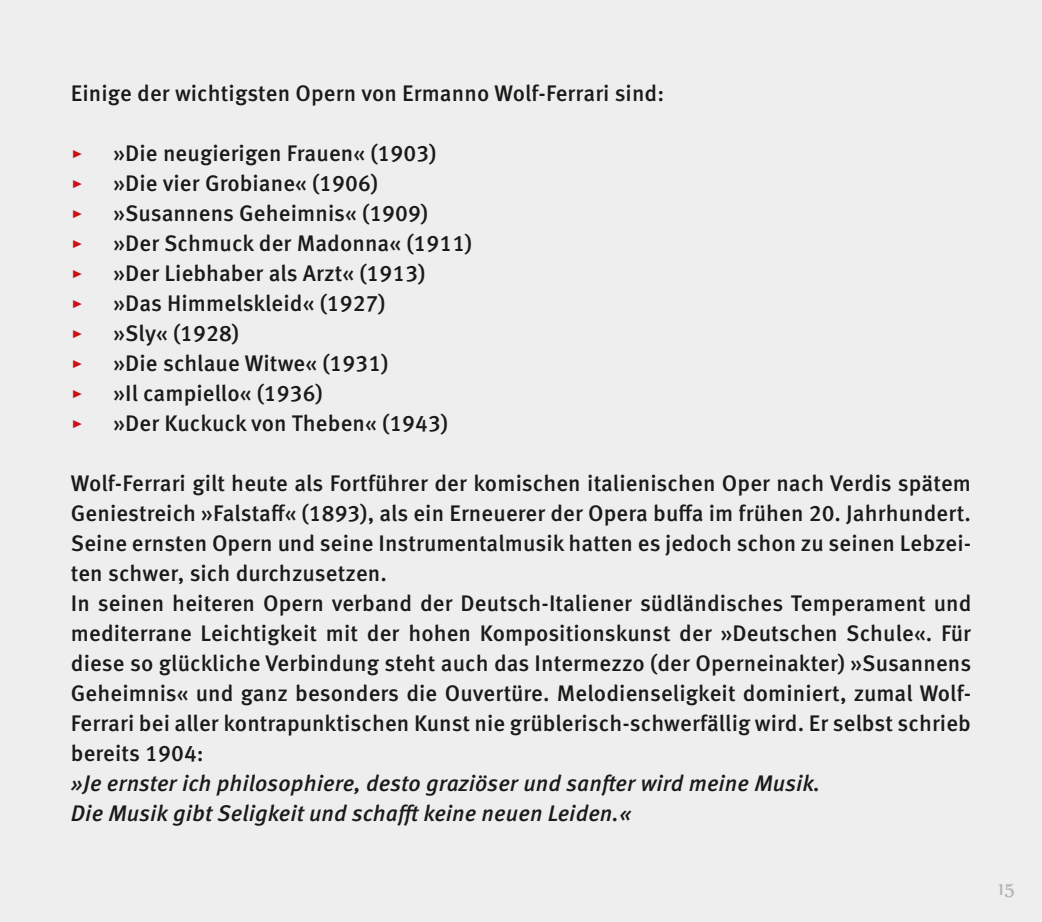
<style>
.page{position:relative;width:1042px;height:922px;background:#fff}
.page>*{position:absolute;margin:0;border:0;box-sizing:border-box;transform-origin:0 0}
.t1{font:500 22.5px/30px "Meta Pro";letter-spacing:.005em;color:#1a1a18}
.t2{font:italic 500 22.5px/30px "Meta Pro";letter-spacing:.005em;color:#1a1a18}
.t3{font:500 22.5px "Meta Pro";color:#ca1317}
.t4{font:22.5px "Nyala";color:#b1b2b3}
</style>
<div class="page">
<div style="left:0;top:0;width:1042px;height:921px;background:#eee"></div>
<p class="t1" style="left:71px;top:77px;width:595px">Einige der wichtigsten Opern von Ermanno Wolf-Ferrari sind:</p>
<p class="t3" style="left:71px;top:136px;width:13px">▸</p>
<p class="t1" style="left:113px;top:137px;width:324px">»Die neugierigen Frauen« (1903)</p>
<p class="t3" style="left:71px;top:166px;width:13px">▸</p>
<p class="t1" style="left:113px;top:167px;width:266px">»Die vier Grobiane« (1906)</p>
<p class="t3" style="left:71px;top:196px;width:13px">▸</p>
<p class="t1" style="left:113px;top:197px;width:316px">»Susannens Geheimnis« (1909)</p>
<p class="t3" style="left:71px;top:226px;width:13px">▸</p>
<p class="t1" style="left:113px;top:227px;width:360px">»Der Schmuck der Madonna« (1911)</p>
<p class="t3" style="left:71px;top:256px;width:13px">▸</p>
<p class="t1" style="left:113px;top:257px;width:313px">»Der Liebhaber als Arzt« (1913)</p>
<p class="t3" style="left:71px;top:286px;width:13px">▸</p>
<p class="t1" style="left:113px;top:287px;width:274px">»Das Himmelskleid« (1927)</p>
<p class="t3" style="left:71px;top:316px;width:13px">▸</p>
<p class="t1" style="left:113px;top:317px;width:127px">»Sly« (1928)</p>
<p class="t3" style="left:71px;top:346px;width:13px">▸</p>
<p class="t1" style="left:113px;top:347px;width:276px">»Die schlaue Witwe« (1931)</p>
<p class="t3" style="left:71px;top:376px;width:13px">▸</p>
<p class="t1" style="left:113px;top:377px;width:211px">»Il campiello« (1936)</p>
<p class="t3" style="left:71px;top:406px;width:13px">▸</p>
<p class="t1" style="left:113px;top:407px;width:336px">»Der Kuckuck von Theben« (1943)</p>
<p class="t1" style="left:71px;top:467px;width:902px">Wolf-Ferrari gilt heute als Fortführer der komischen italienischen Oper nach Verdis spätem Geniestreich »Falstaff« (1893), als ein Erneuerer der Opera buffa im frühen 20. Jahrhundert.<br>Seine ernsten Opern und seine Instrumentalmusik hatten es jedoch schon zu seinen Lebzei&shy;ten schwer, sich durchzusetzen.<br>In seinen heiteren Opern verband der Deutsch-Italiener südländisches Temperament und mediterrane Leichtigkeit mit der hohen Kompositionskunst der »Deutschen Schule«. Für diese so glückliche Verbindung steht auch das Intermezzo (der Operneinakter) »Susannens Geheimnis« und ganz besonders die Ouvertüre. Melodienseligkeit dominiert, zumal Wolf-Ferrari bei aller kontrapunktischen Kunst nie grüblerisch-schwerfällig wird. Er selbst schrieb bereits 1904:</p>
<p class="t2" style="left:71px;top:767px;width:751px">»Je ernster ich philosophiere, desto graziöser und sanfter wird meine Musik.<br>Die Musik gibt Seligkeit und schafft keine neuen Leiden.«</p>
<p class="t4" style="left:998px;top:874px;width:18px">15</p>
</div>
